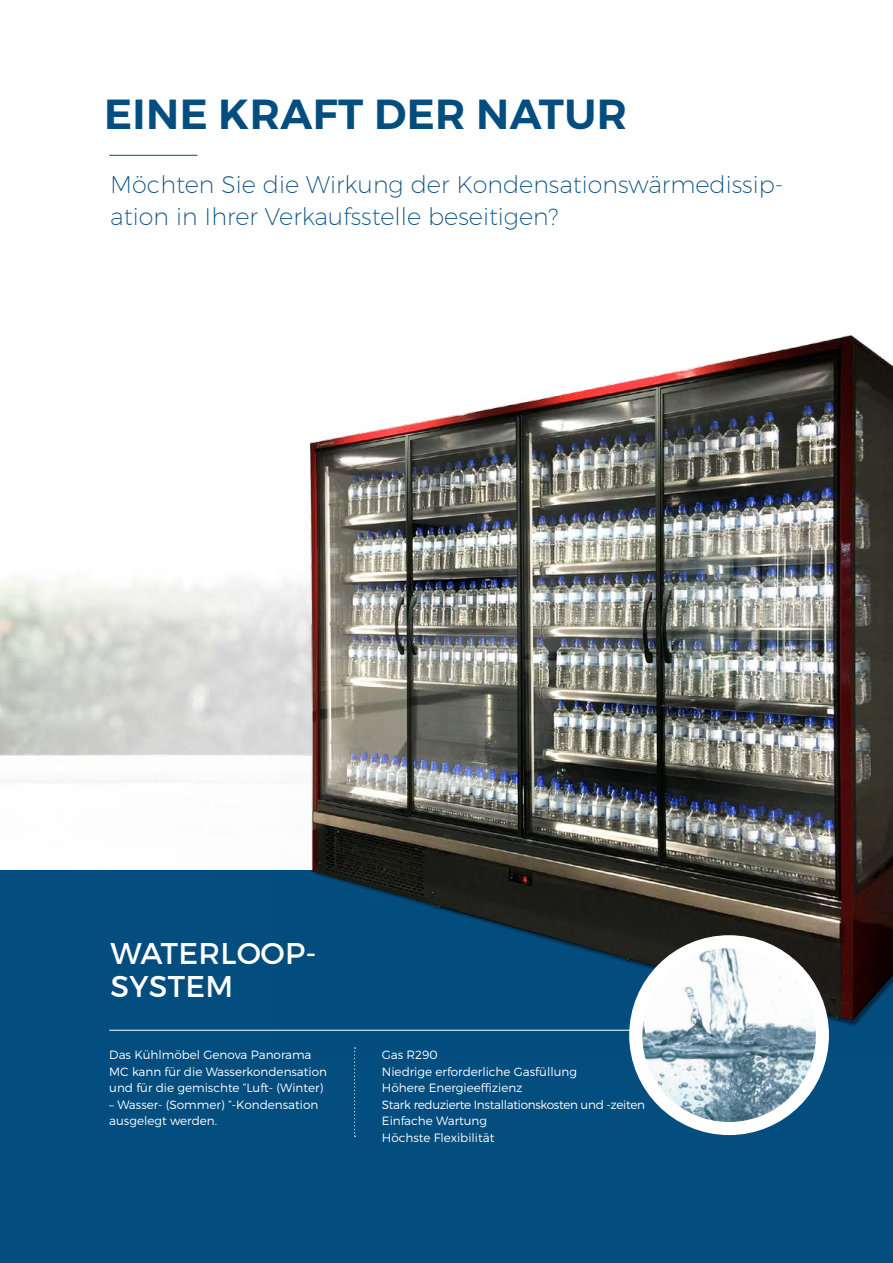
<style>
.page{position:relative;width:893px;height:1263px;background:#fff}
.page>*{position:absolute;margin:0;border:0;box-sizing:border-box;transform-origin:0 0}
.t1{font:600 42px "Montserrat";letter-spacing:.01em;color:#044d7f}
.t2{font:30px/33px "Montserrat";letter-spacing:.01em;color:#fff}
.t3{font:200 24px/31.5px "Montserrat";color:#044d7f}
.t4{font:300 12px/16.5px "Montserrat";color:#fff}
</style>
<div class="page">
<div style="left:0;top:870px;width:893px;height:393px;background:#044d7f"></div>
<img style="left:276px;top:335px;width:617px;height:714px">
<svg style="left:354px;top:1047px;width:2px;height:90px"></svg>
<hr style="left:109px;top:1030px;width:603px;height:1px;background:#fff">
<div style="left:629px;top:935px;width:200px;height:200px;background:#fff;border-radius:50%"></div>
<img style="left:642px;top:948px;width:174px;height:174px;border-radius:87px">
<hr style="left:109px;top:155px;width:88px;height:1px;background:#044d7f">
<h1 class="t1" style="left:104px;top:88px;width:525px">EINE KRAFT DER NATUR</h1>
<h3 class="t3" style="left:110px;top:169px;width:675px">Möchten Sie die Wirkung der Kondensationswärmedissip&shy;ation in Ihrer Verkaufsstelle beseitigen?</h3>
<h2 class="t2" style="left:110px;top:937px;width:207px">WATERLOOP-<br>SYSTEM</h2>
<p class="t4" style="left:109px;top:1046px;width:219px">Das Kühlmöbel Genova Panorama<br>MC kann für die Wasserkondensation und für die gemischte “Luft- (Winter)</p>
<p class="t4" style="left:109px;top:1096px;width:211px">– Wasser- (Sommer) ”-Kondensation ausgelegt werden.</p>
<p class="t4" style="left:382px;top:1046px;width:265px">Gas R290<br>Niedrige erforderliche Gasfüllung<br>Höhere Energieeffizienz<br>Stark reduzierte Installationskosten und -zeiten<br>Einfache Wartung<br>Höchste Flexibilität</p>
</div>
